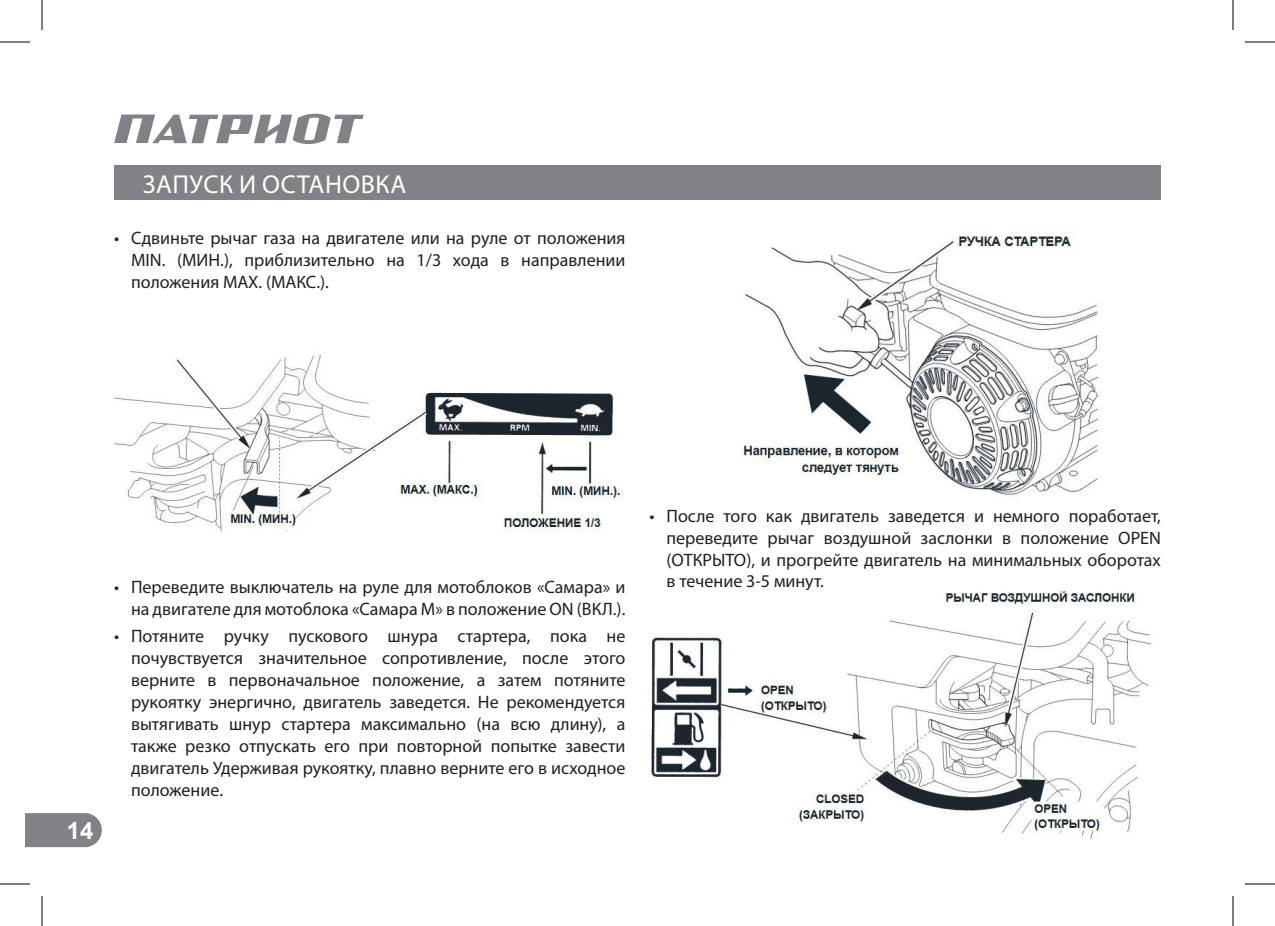
<style>
.page{position:relative;width:1275px;height:926px;background:#fff}
.page>*{position:absolute;margin:0;border:0;box-sizing:border-box;transform-origin:0 0}
.t1{font:26px "Myriad Pro";color:#fff}
.t2{font:700 24px "Arial";color:#fff}
.t3{font:18px/22px "Myriad Pro";color:#231f20;text-align:justify}
</style>
<div class="page">
<svg style="left:25px;top:813px;width:77px;height:34px;background:#86888b"></svg>
<div style="left:114px;top:166px;width:1047px;height:34px;background:#808285"></div>
<svg style="left:114px;top:114px;width:250px;height:30px"></svg>
<img style="left:114px;top:355px;width:509px;height:177px">
<img style="left:742px;top:236px;width:358px;height:259px">
<img style="left:651px;top:591px;width:501px;height:248px">
<hr style="left:0;top:42px;width:30px;height:1px;background:#000">
<hr style="left:1245px;top:42px;width:30px;height:1px;background:#000">
<hr style="left:0;top:884px;width:30px;height:1px;background:#000">
<hr style="left:1245px;top:884px;width:30px;height:1px;background:#000">
<hr style="left:42px;top:0;width:1px;height:30px;background:#000">
<hr style="left:42px;top:896px;width:1px;height:30px;background:#000">
<hr style="left:1232px;top:0;width:1px;height:30px;background:#000">
<hr style="left:1232px;top:896px;width:1px;height:30px;background:#000">
<h1 class="t1" style="left:143px;top:168px;width:137px">Запуск иостано</h1>
<h1 class="t1" style="left:361px;top:168px;width:43px">вка</h1>
<p class="t3" style="left:131px;top:227px;width:496px;text-indent:-17px">• Сдвиньте рычаг газа на двигателе или на руле от положения MIN. (МИН.), приблизительно на 1/3 хода в направлении положения MAX. (МАКС.).</p>
<h2 class="t2" style="left:67px;top:814px;width:28px">14</h2>
<p class="t3" style="left:114px;top:575px;width:513px;text-align:right">• Переведите выключатель на руле для мотоблоков «Самара» и на двигателе для мотоблока «Самара М» в положение ON (ВКЛ .).</p>
<p class="t3" style="left:131px;top:625px;width:496px;text-indent:-17px">• Потяните ручку пускового шнура стартера, пока не почувствуется значительное сопротивление, после этого верните в первоначальное положение, а затем потяните рукоятку энергично, двигатель заведется. Не рекомендуется вытягивать шнур стартера максимально (на всю длину), а также резко отпускать его при повторной попытке завести двигатель Удерживая рукоятку, плавно верните его в исходное положение.</p>
<p class="t3" style="left:666px;top:505px;width:496px;text-indent:-17px">• После того как двигатель заведется и немного поработает, переведите рычаг воздушной заслонки в положение OPEN (ОТКРЫТО), и прогрейте двигатель на минимальных оборотах в течение 3-5 минут.</p>
</div>
